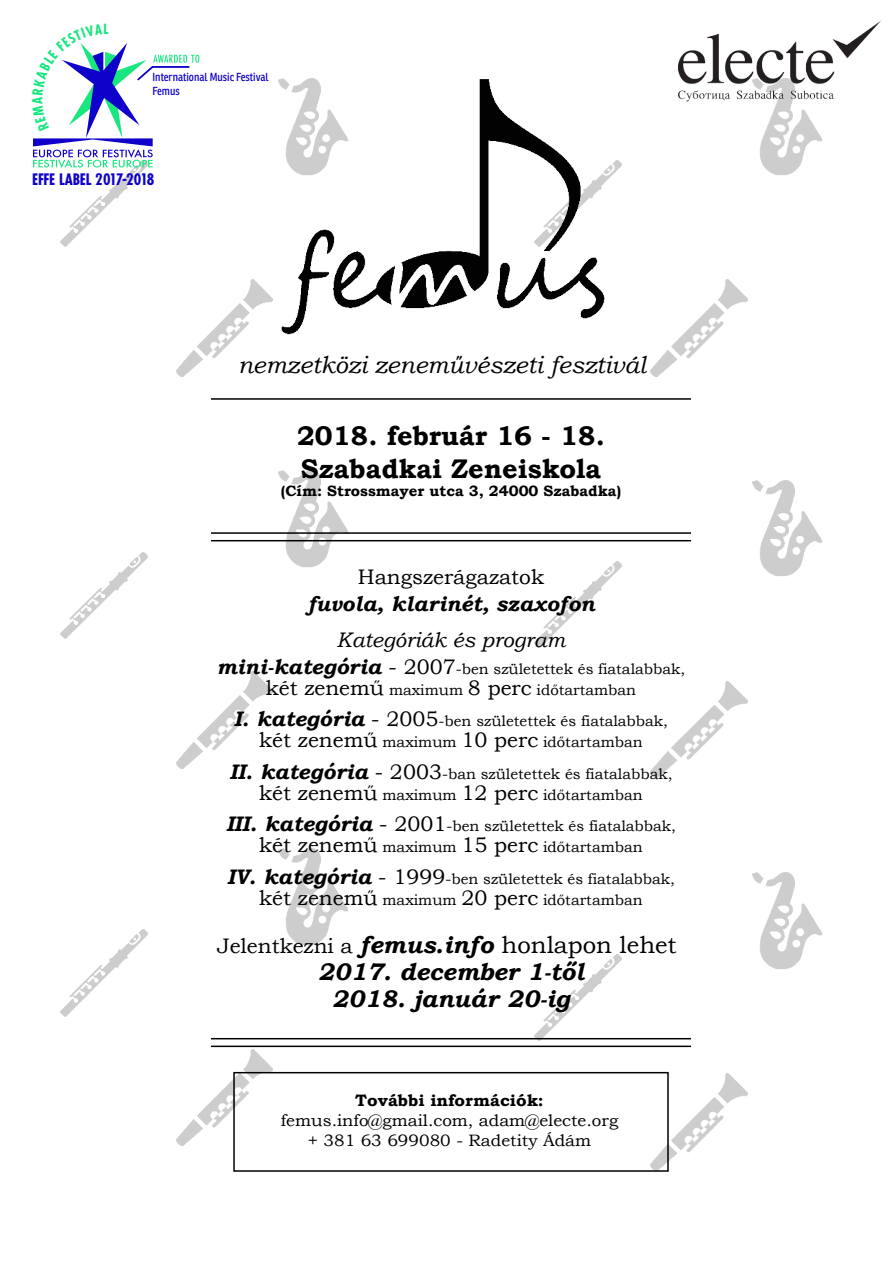
<style>
.page{position:relative;width:893px;height:1263px;background:#fff}
.page>*{position:absolute;margin:0;border:0;box-sizing:border-box;transform-origin:0 0}
.t1{font:700 27px/32.4px "Bookman Old Style";color:#000}
.t2{font:italic 700 24px/27px "Bookman Old Style";color:#000;text-align:center}
.t3{font:italic 24px "Bookman Old Style";color:#000}
.t4{font:italic 700 21px "Bookman Old Style";color:#000}
.t5{font:italic 21px "Bookman Old Style";color:#000}
.t6{font:21px "Bookman Old Style";color:#000}
.t7{font:16.5px/19.8px "Bookman Old Style";color:#000;text-align:center;scale:1.04 1}
.t8{font:700 16.5px "Bookman Old Style";color:#000;scale:1.04 1}
.t9{font:700 condensed 15.45px "Futura";letter-spacing:-.015em;color:#0f00ca}
.t10{font:15px/21px "Bookman Old Style";color:#000;text-align:center}
.t11{font:700 15px "Bookman Old Style";color:#000}
.t12{font:11.4px/13.6px "Ronnia Cond";color:#0f00ca}
.s1{font-weight:700;font-style:italic;font-size:21px}
.s2{font-size:21px}
.s3{font-weight:400;font-style:normal;font-size:21px}
.s4{font-weight:400;font-style:normal}
</style>
<div class="page">
<img style="left:60px;top:168px;width:85px;height:79px">
<img style="left:177px;top:303px;width:65px;height:73px">
<img style="left:60px;top:552px;width:88px;height:87px">
<img style="left:177px;top:672px;width:96px;height:96px">
<img style="left:259px;top:471px;width:97px;height:96px">
<img style="left:660px;top:280px;width:87px;height:94px">
<img style="left:760px;top:116px;width:62px;height:59px">
<img style="left:534px;top:561px;width:88px;height:87px">
<img style="left:651px;top:681px;width:96px;height:96px">
<img style="left:752px;top:480px;width:70px;height:96px">
<img style="left:60px;top:929px;width:88px;height:88px">
<img style="left:177px;top:1049px;width:96px;height:97px">
<img style="left:278px;top:849px;width:70px;height:96px">
<img style="left:530px;top:954px;width:96px;height:87px">
<img style="left:651px;top:1074px;width:96px;height:95px">
<img style="left:752px;top:873px;width:70px;height:96px">
<img style="left:242px;top:78px;width:418px;height:299px">
<hr style="left:211px;top:398px;width:480px;height:2px;background:#000">
<hr style="left:211px;top:532px;width:480px;height:2px;background:#000">
<hr style="left:211px;top:540px;width:480px;height:1px;background:#000">
<hr style="left:211px;top:1038px;width:480px;height:1px;background:#000">
<hr style="left:211px;top:1045px;width:480px;height:2px;background:#000">
<div style="left:233px;top:1072px;width:436px;height:100px;border:2px solid #000"></div>
<img style="left:678px;top:21px;width:203px;height:95px">
<svg style="left:33px;top:43px;width:166px;height:125px"></svg>
<p class="t12" style="left:152px;top:71px;width:118px">International Music Festival<br>Femus</p>
<p class="t9" style="left:32px;top:171px;width:124px">EFFE LABEL 2017-2018</p>
<h2 class="t3" style="left:238px;top:349px;width:409px">nemzetközi zeneművészeti fesztivál</h2>
<h1 class="t1" style="left:297px;top:422px;width:309px">2018. február 16 - 18.<br>Szabadkai Zeneiskola</h1>
<p class="t11" style="left:281px;top:484px;width:342px">(Cím: Strossmayer utca 3, 24000 Szabadka)</p>
<h3 class="t6" style="left:358px;top:569px;width:188px">Hangszerágazatok</h3>
<h3 class="t4" style="left:307px;top:595px;width:289px">fuvola, klarinét, szaxofon</h3>
<h3 class="t5" style="left:337px;top:625px;width:230px">Kategóriák és program</h3>
<p class="t10" style="left:217px;top:660px;width:470px"><span class="s1">mini-kategória</span> <span class="s2">- 2007</span>-ben születettek és fiatalabbak, <span class="s2">két zenemű</span> maximum <span class="s2">8 perc</span> időtartamban</p>
<p class="t10" style="left:234px;top:712px;width:436px"><span class="s1">I. kategória</span> <span class="s2">- 2005</span>-ben születettek és fiatalabbak, <span class="s2">két zenemű</span> maximum <span class="s2">10 perc</span> időtartamban</p>
<p class="t10" style="left:230px;top:765px;width:444px"><span class="s1">II. kategória</span> <span class="s2">- 2003</span>-ban születettek és fiatalabbak, <span class="s2">két zenemű</span> maximum <span class="s2">12 perc</span> időtartamban</p>
<p class="t10" style="left:226px;top:817px;width:451px"><span class="s1">III. kategória</span> <span class="s2">- 2001</span>-ben születettek és fiatalabbak, <span class="s2">két zenemű</span> maximum <span class="s2">15 perc</span> időtartamban</p>
<p class="t10" style="left:227px;top:870px;width:449px"><span class="s1">IV. kategória</span> <span class="s2">- 1999</span>-ben születettek és fiatalabbak, <span class="s2">két zenemű</span> maximum <span class="s2">20 perc</span> időtartamban</p>
<h2 class="t2" style="left:217px;top:933px;width:461px"><span class="s3">Jelentkezni a</span> femus.info <span class="s4">honlapon lehet<br></span>2017. december 1-től<br>2018. január 20-ig</h2>
<p class="t8" style="left:355px;top:1094px;width:183px">További információk:</p>
<p class="t7" style="left:281px;top:1112px;width:326px">femus.info@gmail.com, adam@electe.org + 381 63 699080 - Radetity Ádám</p>
</div>
